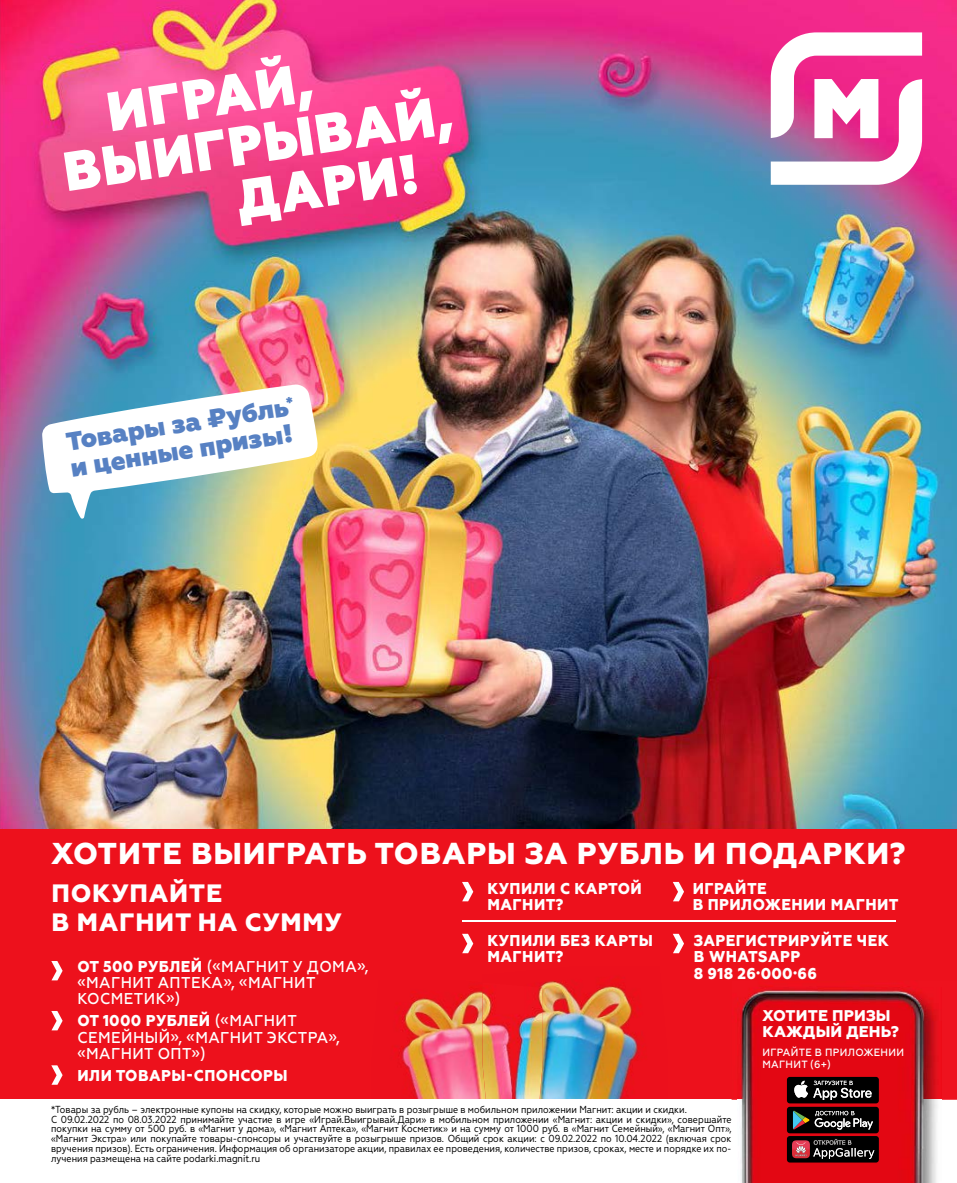
<style>
.page{position:relative;width:957px;height:1183px;background:#fff}
.page>*{position:absolute;margin:0;border:0;box-sizing:border-box;transform-origin:0 0}
.t1{font:800 55.2px "Geometria";color:#fff;scale:.95 1}
.t2{font:800 30.15px "Geometria";letter-spacing:.03em;color:#fff}
.t3{font:800 25.8px/26.7px "Geometria";color:#5781c3}
.t4{font:800 25.05px/28.7px "Geometria";letter-spacing:.03em;color:#fff}
.t5{font:800 15.75px/16.2px "Geometria";letter-spacing:.03em;color:#fff;scale:.95 1}
.t6{font:500 15.75px/16.2px "Geometria";letter-spacing:.03em;color:#fff;scale:.95 1}
.t7{font:800 15.45px/15.8px "Geometria";letter-spacing:.01em;color:#fff}
.t8{font:500 10.5px/10.9px "Geometria";letter-spacing:.03em;color:#fff;scale:.95 1}
.t9{font:10.2px/9.8px "Geometria Narrow";color:#000}
.s1{font-weight:800}
</style>
<div class="page">
<img style="left:0;top:0;width:850px;height:777px">
<img style="left:850px;top:0;width:107px;height:829px">
<img style="left:0;top:777px;width:852px;height:52px">
<div style="left:0;top:829px;width:957px;height:353px;background:#ed111c"></div>
<img style="left:542px;top:980px;width:97px;height:119px">
<img style="left:396px;top:987px;width:86px;height:112px">
<img style="left:482px;top:984px;width:60px;height:115px">
<div style="left:0;top:1099px;width:957px;height:83px;background:#fff"></div>
<img style="left:737px;top:989px;width:200px;height:193px">
<div style="left:787px;top:1106px;width:92px;height:26px;background:#000;border-radius:3px"></div>
<svg style="left:793px;top:1110px;width:80px;height:19px"></svg>
<div style="left:787px;top:1135px;width:92px;height:27px;background:#000;border-radius:3px"></div>
<svg style="left:792px;top:1139px;width:82px;height:19px"></svg>
<div style="left:787px;top:1076px;width:92px;height:27px;background:#000;border-radius:3px"></div>
<svg style="left:794px;top:1080px;width:77px;height:19px"></svg>
<svg style="left:51px;top:961px;width:12px;height:19px"></svg>
<svg style="left:51px;top:1011px;width:12px;height:19px"></svg>
<svg style="left:51px;top:1065px;width:12px;height:19px"></svg>
<svg style="left:462px;top:881px;width:11px;height:20px"></svg>
<svg style="left:462px;top:933px;width:11px;height:19px"></svg>
<svg style="left:673px;top:881px;width:11px;height:20px"></svg>
<svg style="left:673px;top:933px;width:11px;height:19px"></svg>
<hr style="left:462px;top:919px;width:434px;height:2px;background:#fff">
<svg style="left:771px;top:32px;width:151px;height:153px"></svg>
<svg style="left:42px;top:384px;width:276px;height:135px"></svg>
<h1 class="t1" style="left:103px;top:79px;width:220px;rotate:-8deg">ИГРАЙ,</h1>
<h1 class="t1" style="left:59px;top:138px;width:415px;rotate:-8deg">ВЫИГРЫВАЙ,</h1>
<h1 class="t1" style="left:233px;top:166px;width:193px;rotate:-8deg">ДАРИ!</h1>
<h3 class="t3" style="left:64px;top:429px;width:226px;rotate:-9deg">Товары за ₶убль и ценные призы!</h3>
<h2 class="t2" style="left:51px;top:835px;width:855px">ХОТИТЕ ВЫИГРАТЬ ТОВАРЫ ЗА РУБЛЬ И ПОДАРКИ?</h2>
<h3 class="t4" style="left:51px;top:879px;width:292px">ПОКУПАЙТЕ<br>В МАГНИТ НА СУММУ</h3>
<h3 class="t5" style="left:487px;top:880px;width:164px">КУПИЛИ С КАРТОЙ<br>МАГНИТ?</h3>
<h3 class="t5" style="left:487px;top:932px;width:176px">КУПИЛИ БЕЗ КАРТЫ<br>МАГНИТ?</h3>
<h3 class="t5" style="left:694px;top:932px;width:207px">ЗАРЕГИСТРИРУЙТЕ ЧЕК<br>В WHATSAPP<br>8 918 26·000·66</h3>
<h3 class="t5" style="left:692px;top:880px;width:218px">ИГРАЙТЕ<br>В ПРИЛОЖЕНИИ МАГНИТ</h3>
<h3 class="t6" style="left:77px;top:958px;width:308px"><span class="s1">ОТ 500 РУБЛЕЙ</span> («МАГНИТ У ДОМА», «МАГНИТ АПТЕКА», «МАГНИТ<br>КОСМЕТИК»)</h3>
<h3 class="t6" style="left:77px;top:1012px;width:278px"><span class="s1">ОТ 1000 РУБЛЕЙ</span> («МАГНИТ<br>СЕМЕЙНЫЙ», «МАГНИТ ЭКСТРА», «МАГНИТ ОПТ»)</h3>
<h3 class="t5" style="left:78px;top:1067px;width:223px">ИЛИ ТОВАРЫ-СПОНСОРЫ</h3>
<h3 class="t7" style="left:762px;top:1008px;width:138px">ХОТИТЕ ПРИЗЫ<br>КАЖДЫЙ ДЕНЬ?</h3>
<p class="t8" style="left:762px;top:1047px;width:151px">ИГРАЙТЕ В ПРИЛОЖЕНИИ<br>МАГНИТ (6+)</p>
<p class="t9" style="left:51px;top:1103px;width:682px">*Товары за рубль – электронные купоны на скидку, которые можно выиграть в розыгрыше в мобильном приложении Магнит: акции и скидки.<br>С 09.02.2022 по 08.03.2022 принимайте участие в игре «Играй.Выигрывай.Дари» в мобильном приложении «Магнит: акции и скидки», совершайте покупки на сумму от 500 руб. в «Магнит у дома», «Магнит Аптека», «Магнит Косметик» и на сумму от 1000 руб. в «Магнит Семейный», «Магнит Опт», «Магнит Экстра» или покупайте товары-спонсоры и участвуйте в розыгрыше призов. Общий срок акции: с 09.02.2022 по 10.04.2022 (включая срок вручения призов). Есть ограничения. Информация об организаторе акции, правилах ее проведения, количестве призов, сроках, месте и порядке их по&shy;лучения размещена на сайте podarki.magnit.ru</p>
</div>
